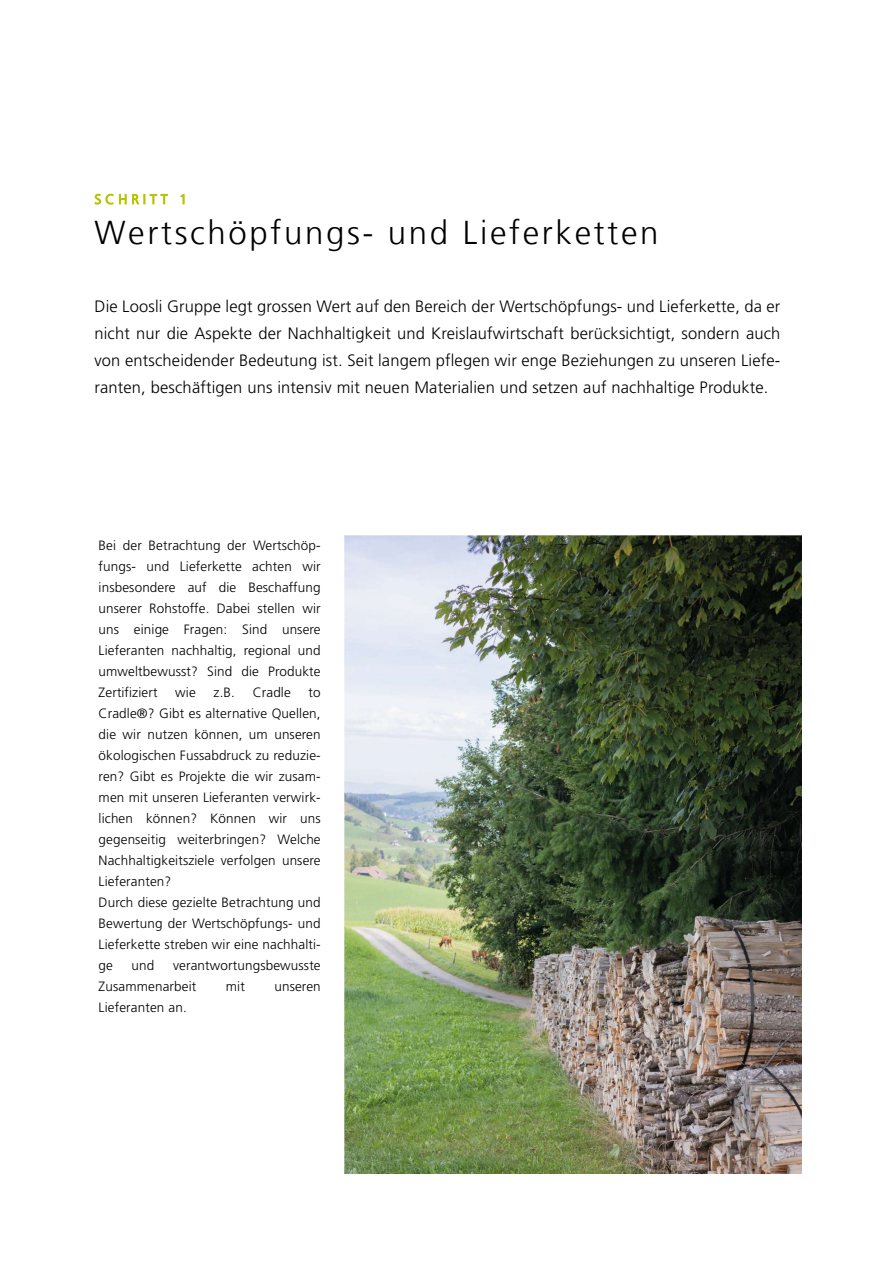
<style>
.page{position:relative;width:893px;height:1263px;background:#fff}
.page>*{position:absolute;margin:0;border:0;box-sizing:border-box;transform-origin:0 0}
.t1{font:300 33px "Frutiger LT";letter-spacing:.08em;color:#000}
.t2{font:300 16.5px/27px "Frutiger LT Pro";letter-spacing:.01em;color:#000;text-align:justify}
.t3{font:300 13.5px/21px "Frutiger LT Pro";letter-spacing:.01em;color:#000}
</style>
<div class="page">
<svg style="left:94px;top:193px;width:74px;height:12px"></svg>
<svg style="left:180px;top:193px;width:5px;height:12px"></svg>
<img style="left:344px;top:536px;width:458px;height:637px">
<h1 class="t1" style="left:94px;top:219px;width:566px">Wertschˆpfungs- und Lieferketten</h1>
<p class="t2" style="left:94px;top:293px;width:687px">Die Loosli Gruppe legt grossen Wert auf den Bereich der Wertschöpfungs- und Lieferkette, da er nicht nur die Aspekte der Nachhaltigkeit und Kreislaufwirtschaft berücksichtigt, sondern auch von entscheidender Bedeutung ist. Seit langem pflegen wir enge Beziehungen zu unseren Liefe&shy;ranten, beschäftigen uns intensiv mit neuen Materialien und setzen auf nachhaltige Produkte.</p>
<p class="t3" style="left:99px;top:535px;width:224px;text-align:justify">Bei der Betrachtung der Wertschöp&shy;fungs- und Lieferkette achten wir insbesondere auf die Beschaffung unserer Rohstoffe. Dabei stellen wir uns einige Fragen: Sind unsere Lieferanten nachhaltig, regional und umweltbewusst? Sind die Produkte Zertifiziert</p>
<p class="t3" style="left:175px;top:682px;width:22px">wie</p>
<p class="t3" style="left:214px;top:682px;width:23px">z.B.</p>
<p class="t3" style="left:253px;top:682px;width:40px">Cradle</p>
<p class="t3" style="left:99px;top:682px;width:224px;text-indent:210px">to<br>Cradle®? Gibt es alternative Quellen, die wir nutzen können, um unseren ökologischen Fussabdruck zu reduzie&shy;ren? Gibt es Projekte die wir zusam&shy;men mit unseren Lieferanten verwirk&shy;lichen können? Können wir uns gegenseitig weiterbringen? Welche<br>Nachhaltigkeitsziele verfolgen unsere<br>Lieferanten?<br>Durch diese gezielte Betrachtung und<br>Bewertung der Wertschöpfungs- und<br>Lieferkette streben wir eine nachhalti&shy;ge</p>
<p class="t3" style="left:99px;top:955px;width:224px;text-indent:74px">verantwortungsbewusste<br>Zusammenarbeit</p>
<p class="t3" style="left:132px;top:955px;width:24px">und</p>
<p class="t3" style="left:226px;top:976px;width:21px">mit</p>
<p class="t3" style="left:274px;top:976px;width:48px">unseren</p>
<p class="t3" style="left:99px;top:997px;width:90px">Lieferanten an.</p>
</div>
